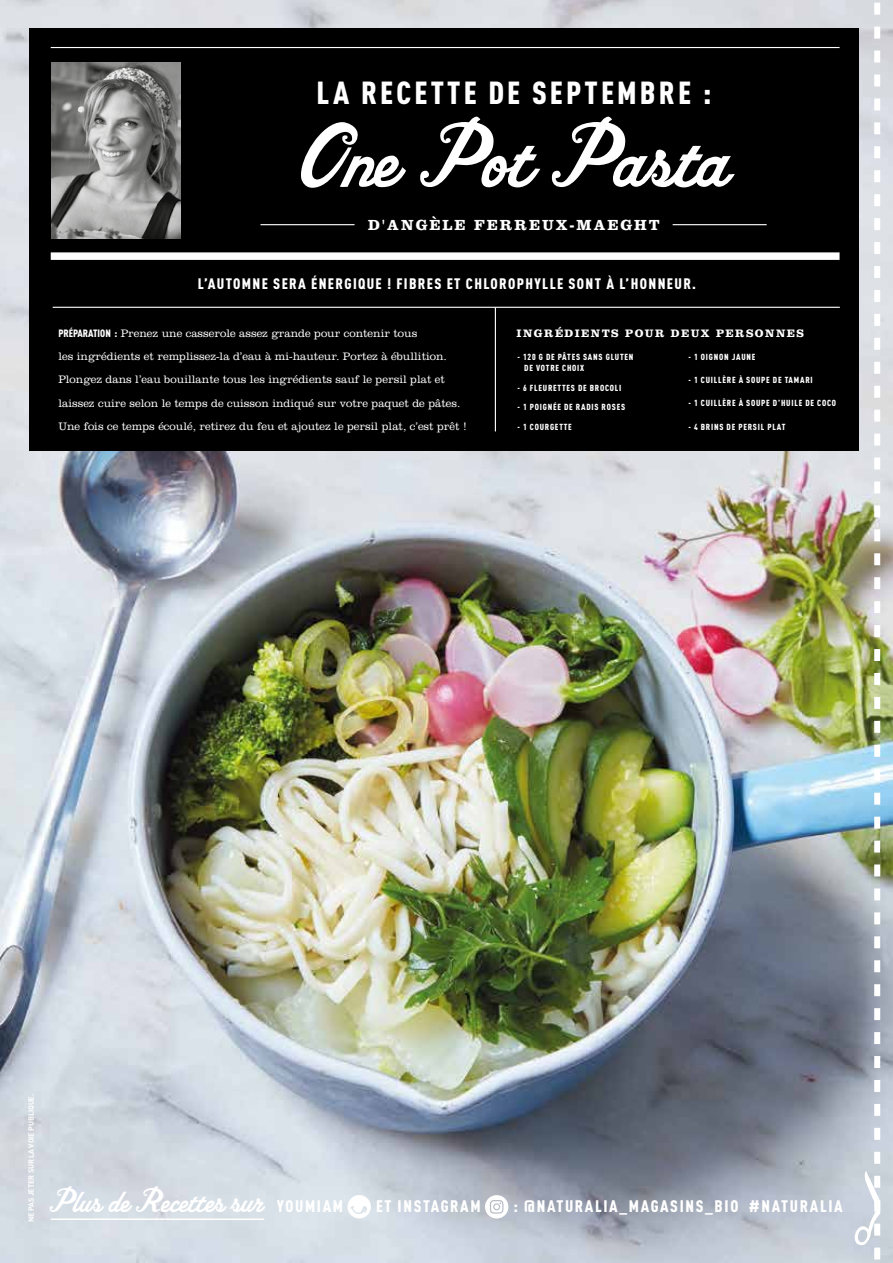
<style>
.page{position:relative;width:893px;height:1263px;background:#fff}
.page>*{position:absolute;margin:0;border:0;box-sizing:border-box;transform-origin:0 0}
.t1{font:81.15px "Vitrina";color:#fff}
.t2{font:900 31.5px "DIN Cond";letter-spacing:.1em;color:#fff}
.t3{font:30px "Vitrina";color:#fff}
.t4{font:900 16.5px "DIN Cond";letter-spacing:.1em;color:#fff}
.t5{font:700 15.15px "Clarendon";letter-spacing:.13em;color:#fff}
.t6{font:900 15px "DIN Cond";letter-spacing:.09em;color:#fff}
.t7{font:300 11.25px/23.1px "Clarendon";color:#fff}
.t8{font:700 11.25px "Clarendon";letter-spacing:.13em;color:#fff}
.t9{font:900 8.7px/10.9px "DIN Cond";letter-spacing:.09em;color:#fff}
.t10{font:700 7.5px "DIN";letter-spacing:-.02em;color:#fff}
.s1{font-family:"DIN Cond";font-weight:900;font-size:10.5px}
.s2{font-family:"DIN Cond";font-weight:900;font-size:16.5px}
</style>
<div class="page">
<img style="left:0;top:28px;width:893px;height:1235px">
<div style="left:30px;top:29px;width:829px;height:422px;background:#000"></div>
<img style="left:854px;top:0;width:26px;height:1263px">
<hr style="left:495px;top:307px;width:1px;height:124px;background:#fff">
<hr style="left:51px;top:47px;width:788px;height:1px;background:#fff">
<div style="left:51px;top:252px;width:788px;height:8px;background:#fff"></div>
<hr style="left:53px;top:307px;width:787px;height:1px;background:#fff">
<hr style="left:260px;top:224px;width:95px;height:1px;background:#fff">
<hr style="left:673px;top:224px;width:94px;height:1px;background:#fff">
<img style="left:52px;top:62px;width:129px;height:176px">
<hr style="left:51px;top:1218px;width:213px;height:2px;background:#fff">
<svg style="left:485px;top:1195px;width:23px;height:23px"></svg>
<svg style="left:347px;top:1195px;width:24px;height:23px"></svg>
<h2 class="t2" style="left:317px;top:73px;width:396px">LA RECETTE DE SEPTEMBRE :</h2>
<h1 class="t1" style="left:301px;top:107px;width:427px">One Pot Pasta</h1>
<h3 class="t5" style="left:368px;top:216px;width:293px">D'ANGÈLE FERREUX-MAEGHT</h3>
<h3 class="t6" style="left:198px;top:274px;width:500px">L’AUTOMNE SERA ÉNERGIQUE ! FIBRES ET CHLOROPHYLLE SONT À L’HONNEUR.</h3>
<p class="t7" style="left:58px;top:322px;width:410px"><span class="s1">PRÉPARATION :</span> Prenez une casserole assez grande pour contenir tous<br>les ingrédients et remplissez-la d’eau à mi-hauteur. Portez à ébullition.<br>Plongez dans l’eau bouillante tous les ingrédients sauf le persil plat et laissez cuire selon le temps de cuisson indiqué sur votre paquet de pâtes.<br>Une fois ce temps écoulé, retirez du feu et ajoutez le persil plat, c’est prêt !</p>
<p class="t8" style="left:517px;top:327px;width:289px">INGRÉDIENTS POUR DEUX PERSONNES</p>
<p class="t9" style="left:524px;top:351px;width:111px;text-indent:-7px">- 120 G DE PÂTES SANS GLUTEN<br>DE VOTRE CHOIX</p>
<p class="t9" style="left:517px;top:382px;width:105px">- 6 FLEURETTES DE BROCOLI</p>
<p class="t9" style="left:517px;top:401px;width:109px">- 1 POIGNÉE DE RADIS ROSES</p>
<p class="t9" style="left:517px;top:421px;width:56px">- 1 COURGETTE</p>
<p class="t9" style="left:688px;top:351px;width:69px">- 1 OIGNON JAUNE</p>
<p class="t9" style="left:688px;top:374px;width:126px">- 1 CUILLÈRE À SOUPE DE TAMARI</p>
<p class="t9" style="left:688px;top:398px;width:149px">- 1 CUILLÈRE À SOUPE D’HUILE DE COCO</p>
<p class="t9" style="left:688px;top:421px;width:98px">- 4 BRINS DE PERSIL PLAT</p>
<p class="t10" style="left:26px;top:1222px;width:130px;rotate:-90deg">NE PAS JETER SUR LA VOIE PUBLIQUE.</p>
<h3 class="t3" style="left:50px;top:1182px;width:295px">Plus de Recettes sur <span class="s2">YOUMIAM</span></h3>
<h3 class="t4" style="left:376px;top:1196px;width:106px">ET INSTAGRAM</h3>
<h3 class="t4" style="left:514px;top:1196px;width:331px">: @NATURALIA_MAGASINS_BIO #NATURALIA</h3>
</div>
